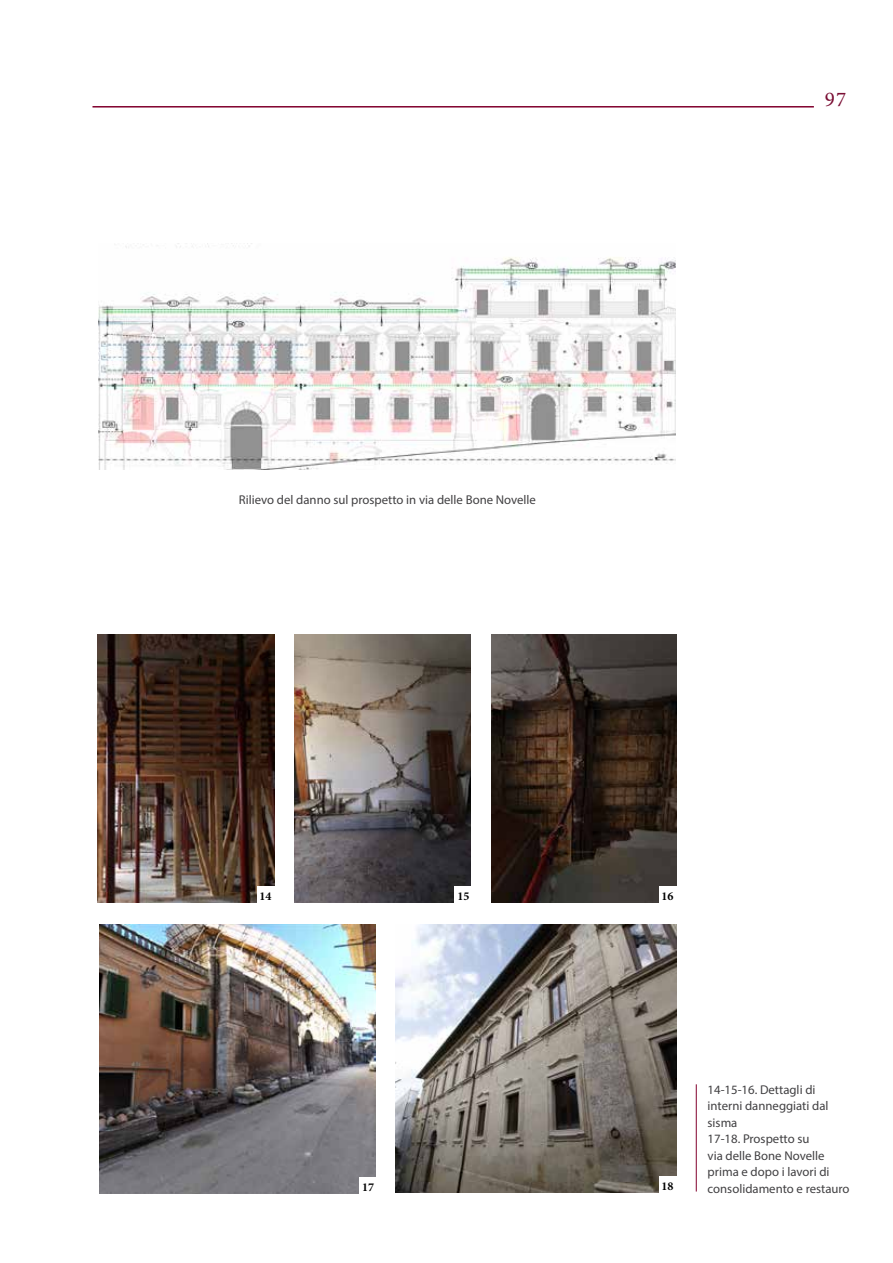
<style>
.page{position:relative;width:893px;height:1263px;background:#fff}
.page>*{position:absolute;margin:0;border:0;box-sizing:border-box;transform-origin:0 0}
.t1{font:21px "Minion Pro";color:#7a0e34}
.t2{font:12.75px/16.5px "Myriad Pro";color:#414042}
.t3{font:700 12px "Minion Pro";color:#000}
</style>
<div class="page">
<hr style="left:696px;top:1084px;width:1px;height:107px;background:#81002d">
<img style="left:98px;top:634px;width:176px;height:268px">
<img style="left:295px;top:634px;width:176px;height:268px">
<img style="left:491px;top:634px;width:185px;height:268px">
<img style="left:395px;top:924px;width:281px;height:269px">
<img style="left:99px;top:925px;width:277px;height:269px">
<img style="left:98px;top:244px;width:578px;height:225px">
<hr style="left:92px;top:106px;width:722px;height:2px;background:#81002d">
<div style="left:257px;top:887px;width:17px;height:17px;background:#fff"></div>
<div style="left:455px;top:887px;width:17px;height:17px;background:#fff"></div>
<div style="left:659px;top:887px;width:17px;height:17px;background:#fff"></div>
<div style="left:659px;top:1177px;width:17px;height:17px;background:#fff"></div>
<div style="left:360px;top:1178px;width:17px;height:17px;background:#fff"></div>
<h1 class="t1" style="left:825px;top:87px;width:23px">97</h1>
<p class="t2" style="left:239px;top:491px;width:299px">Rilievo del danno sul prospetto in via delle Bone Novelle</p>
<p class="t3" style="left:260px;top:887px;width:13px">14</p>
<p class="t3" style="left:457px;top:887px;width:13px">15</p>
<p class="t3" style="left:662px;top:887px;width:13px">16</p>
<p class="t3" style="left:362px;top:1178px;width:13px">17</p>
<p class="t3" style="left:662px;top:1177px;width:13px">18</p>
<p class="t2" style="left:708px;top:1081px;width:143px">14-15-16. Dettagli di interni danneggiati dal sisma<br>17-18. Prospetto su<br>via delle Bone Novelle prima e dopo i lavori di consolidamento e restauro</p>
</div>
